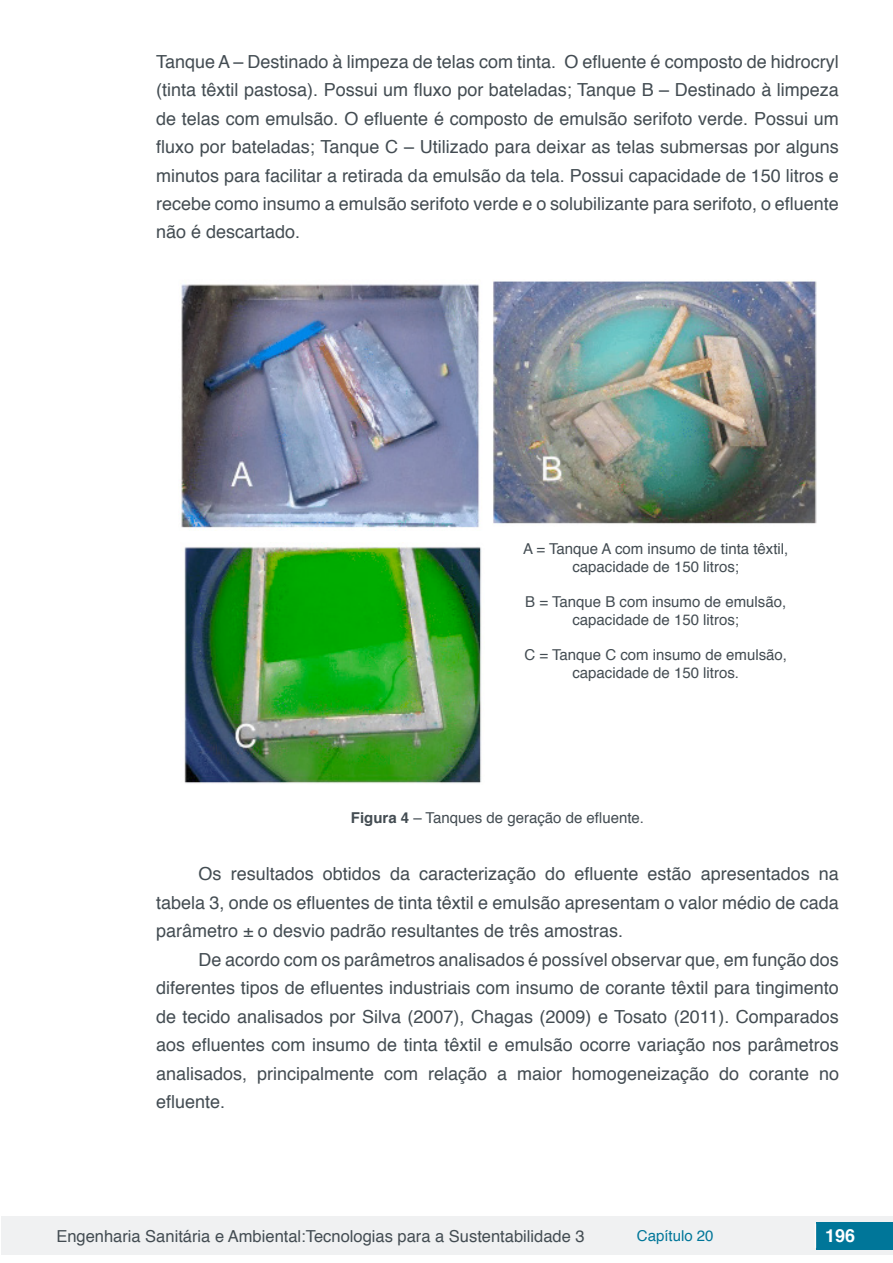
<style>
.page{position:relative;width:893px;height:1263px;background:#fff}
.page>*{position:absolute;margin:0;border:0;box-sizing:border-box;transform-origin:0 0}
.t1{font:18px/28.5px "Helvetica";color:#434c52;text-align:justify}
.t2{font:700 18px "Helvetica";color:#fff}
.t3{font:16.5px "Helvetica";color:#434c52}
.t4{font:15px/18px "Helvetica";color:#434c52;text-align:center}
.t5{font:15px "Helvetica";color:#007699}
.s1{font-weight:700}
</style>
<div class="page">
<div style="left:1px;top:1216px;width:891px;height:38px;background:#f0f1f2"></div>
<div style="left:816px;top:1222px;width:77px;height:27px;background:#007699"></div>
<svg style="left:815px;top:1224px;width:1px;height:24px"></svg>
<img style="left:181px;top:284px;width:299px;height:247px">
<img style="left:493px;top:281px;width:324px;height:243px">
<img style="left:184px;top:546px;width:298px;height:238px">
<p class="t1" style="left:156px;top:47px;width:684px">Tanque A – Destinado à limpeza de telas com tinta. O efluente é composto de hidrocryl (tinta têxtil pastosa). Possui um fluxo por bateladas; Tanque B – Destinado à limpeza de telas com emulsão. O efluente é composto de emulsão serifoto verde. Possui um fluxo por bateladas; Tanque C – Utilizado para deixar as telas submersas por alguns minutos para facilitar a retirada da emulsão da tela. Possui capacidade de 150 litros e recebe como insumo a emulsão serifoto verde e o solubilizante para serifoto, o efluente não é descartado.</p>
<p class="t4" style="left:523px;top:540px;width:267px">A = Tanque A com insumo de tinta têxtil, capacidade de 150 litros;</p>
<p class="t4" style="left:525px;top:593px;width:263px">B = Tanque B com insumo de emulsão, capacidade de 150 litros;</p>
<p class="t4" style="left:524px;top:646px;width:264px">C = Tanque C com insumo de emulsão, capacidade de 150 litros.</p>
<p class="t4" style="left:351px;top:810px;width:295px"><span class="s1">Figura 4</span> – Tanques de geração de efluente.</p>
<p class="t1" style="left:156px;top:860px;width:684px;text-indent:43px">Os resultados obtidos da caracterização do efluente estão apresentados na tabela 3, onde os efluentes de tinta têxtil e emulsão apresentam o valor médio de cada parâmetro ± o desvio padrão resultantes de três amostras.</p>
<p class="t1" style="left:156px;top:946px;width:684px;text-indent:43px">De acordo com os parâmetros analisados é possível observar que, em função dos diferentes tipos de efluentes industriais com insumo de corante têxtil para tingimento de tecido analisados por Silva (2007), Chagas (2009) e Tosato (2011). Comparados aos efluentes com insumo de tinta têxtil e emulsão ocorre variação nos parâmetros analisados, principalmente com relação a maior homogeneização do corante no efluente.</p>
<p class="t3" style="left:56px;top:1223px;width:530px">Engenharia Sanitária e Ambiental:Tecnologias para a Sustentabilidade 3</p>
<p class="t5" style="left:637px;top:1224px;width:78px">Capítulo 20</p>
<p class="t2" style="left:825px;top:1221px;width:32px">196</p>
</div>
